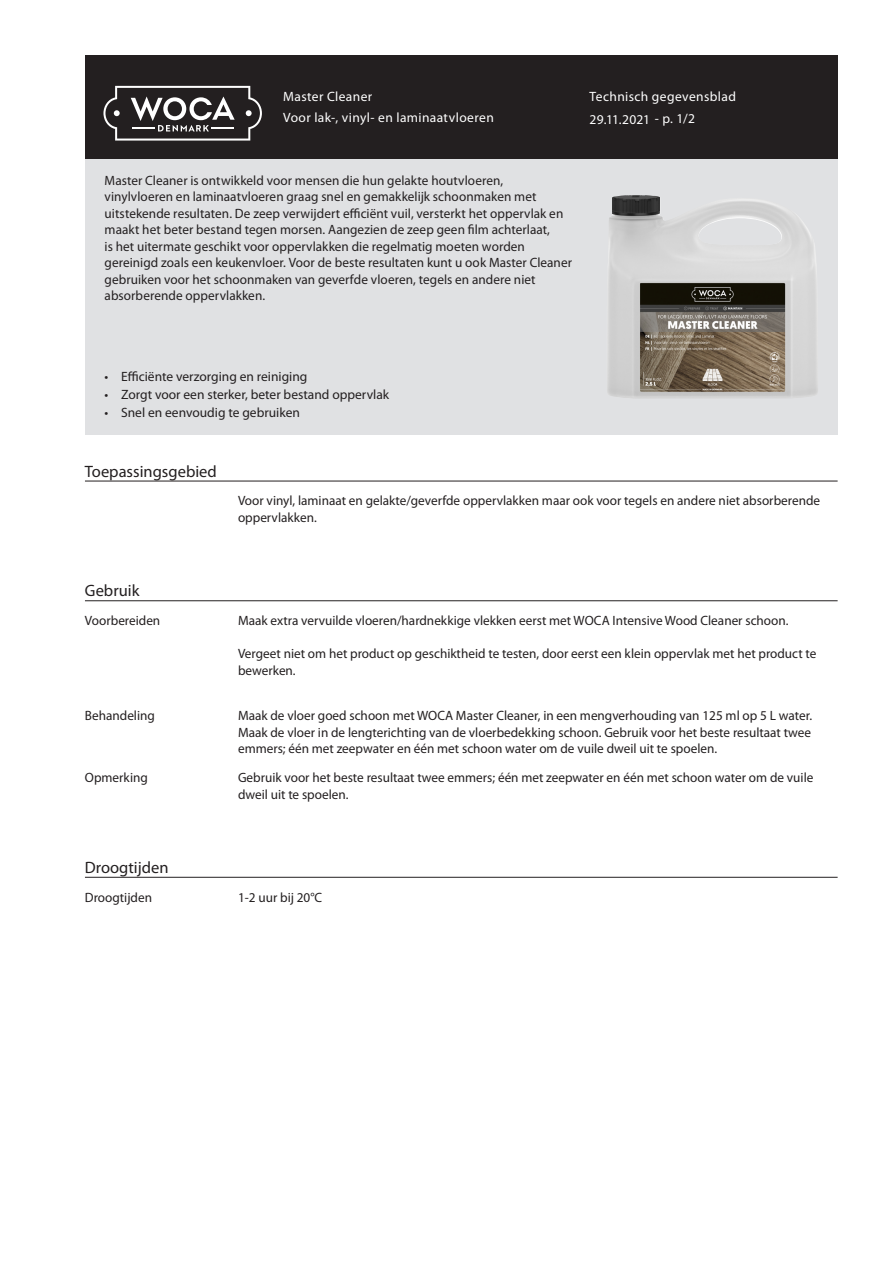
<style>
.page{position:relative;width:893px;height:1263px;background:#fff}
.page>*{position:absolute;margin:0;border:0;box-sizing:border-box;transform-origin:0 0}
.skyBodyHdn{font:16.5px "Geomanist";color:#231f20}
.skyBodyTxt{font:13.5px/16.5px "Geomanist";color:#231f20}
.skyRegularTxtBodytex{font:13.5px/16.5px "Geomanist";letter-spacing:.005em;color:#231f20}
.skyBulletBodytext{font:700 13.5px "Geomanist";color:#231f20}
.skyWhiteHdnBodytext{font:300 13.5px "Geomanist";letter-spacing:.025em;color:#fff}
.skyBodyCap{font:13.5px "Geomanist";color:#231f20}
.skyWhiteBoldHdnBodyt{font:700 13.5px "Geomanist";letter-spacing:.025em;color:#fff}
</style>
<div class="page">
<div style="left:85px;top:159px;width:753px;height:276px;background:#e0e1e3"></div>
<div style="left:85px;top:55px;width:753px;height:104px;background:#231f20"></div>
<hr style="left:85px;top:481px;width:753px;height:1px;background:#231f20">
<hr style="left:85px;top:600px;width:753px;height:1px;background:#231f20">
<hr style="left:85px;top:877px;width:753px;height:1px;background:#231f20">
<img style="left:607px;top:195px;width:211px;height:203px">
<svg style="left:103px;top:86px;width:159px;height:55px"></svg>
<p class="skyWhiteHdnBodytext" style="left:283px;top:88px;width:91px">Master Cleaner</p>
<p class="skyWhiteBoldHdnBodyt" style="left:283px;top:109px;width:212px">Voor lak-, vinyl- en laminaatvloeren</p>
<p class="skyWhiteHdnBodytext" style="left:590px;top:88px;width:148px">Technisch gegevensblad</p>
<p class="skyWhiteHdnBodytext" style="left:590px;top:111px;width:107px">29.11.2021 - p. 1/2</p>
<p class="skyRegularTxtBodytex" style="left:105px;top:172px;width:469px">Master Cleaner is ontwikkeld voor mensen die hun gelakte houtvloeren, vinylvloeren en laminaatvloeren graag snel en gemakkelijk schoonmaken met uitstekende resultaten. De zeep verwijdert efficiënt vuil, versterkt het oppervlak en maakt het beter bestand tegen morsen. Aangezien de zeep geen film achterlaat,<br>is het uitermate geschikt voor oppervlakken die regelmatig moeten worden gereinigd zoals een keukenvloer. Voor de beste resultaten kunt u ook Master Cleaner gebruiken voor het schoonmaken van geverfde vloeren, tegels en andere niet absorberende oppervlakken.</p>
<p class="skyBulletBodytext" style="left:105px;top:368px;width:204px">• Efficiënte verzorging en reiniging</p>
<p class="skyBulletBodytext" style="left:105px;top:386px;width:286px">• Zorgt voor een sterker, beter bestand oppervlak</p>
<p class="skyBulletBodytext" style="left:105px;top:404px;width:197px">• Snel en eenvoudig te gebruiken</p>
<p class="skyBodyHdn" style="left:85px;top:461px;width:133px">Toepassingsgebied</p>
<p class="skyBodyTxt" style="left:238px;top:492px;width:584px">Voor vinyl, laminaat en gelakte/geverfde oppervlakken maar ook voor tegels en andere niet absorberende oppervlakken.</p>
<p class="skyBodyHdn" style="left:85px;top:581px;width:56px">Gebruik</p>
<p class="skyBodyCap" style="left:85px;top:612px;width:77px">Voorbereiden</p>
<p class="skyBodyTxt" style="left:238px;top:612px;width:552px">Maak extra vervuilde vloeren/hardnekkige vlekken eerst met WOCA Intensive Wood Cleaner schoon.</p>
<p class="skyBodyTxt" style="left:238px;top:645px;width:580px">Vergeet niet om het product op geschiktheid te testen, door eerst een klein oppervlak met het product te bewerken.</p>
<p class="skyBodyCap" style="left:85px;top:707px;width:71px">Behandeling</p>
<p class="skyBodyTxt" style="left:238px;top:707px;width:576px;text-align:justify">Maak de vloer goed schoon met WOCA Master Cleaner, in een mengverhouding van 125 ml op 5 L water.<br>Maak de vloer in de lengterichting van de vloerbedekking schoon. Gebruik voor het beste resultaat twee emmers; één met zeepwater en één met schoon water om de vuile dweil uit te spoelen.</p>
<p class="skyBodyCap" style="left:85px;top:769px;width:64px">Opmerking</p>
<p class="skyBodyTxt" style="left:238px;top:769px;width:577px">Gebruik voor het beste resultaat twee emmers; één met zeepwater en één met schoon water om de vuile dweil uit te spoelen.</p>
<p class="skyBodyHdn" style="left:85px;top:857px;width:85px">Droogtijden</p>
<p class="skyBodyCap" style="left:85px;top:889px;width:69px">Droogtijden</p>
<p class="skyBodyTxt" style="left:238px;top:889px;width:86px">1-2 uur bij 20°C</p>
</div>
